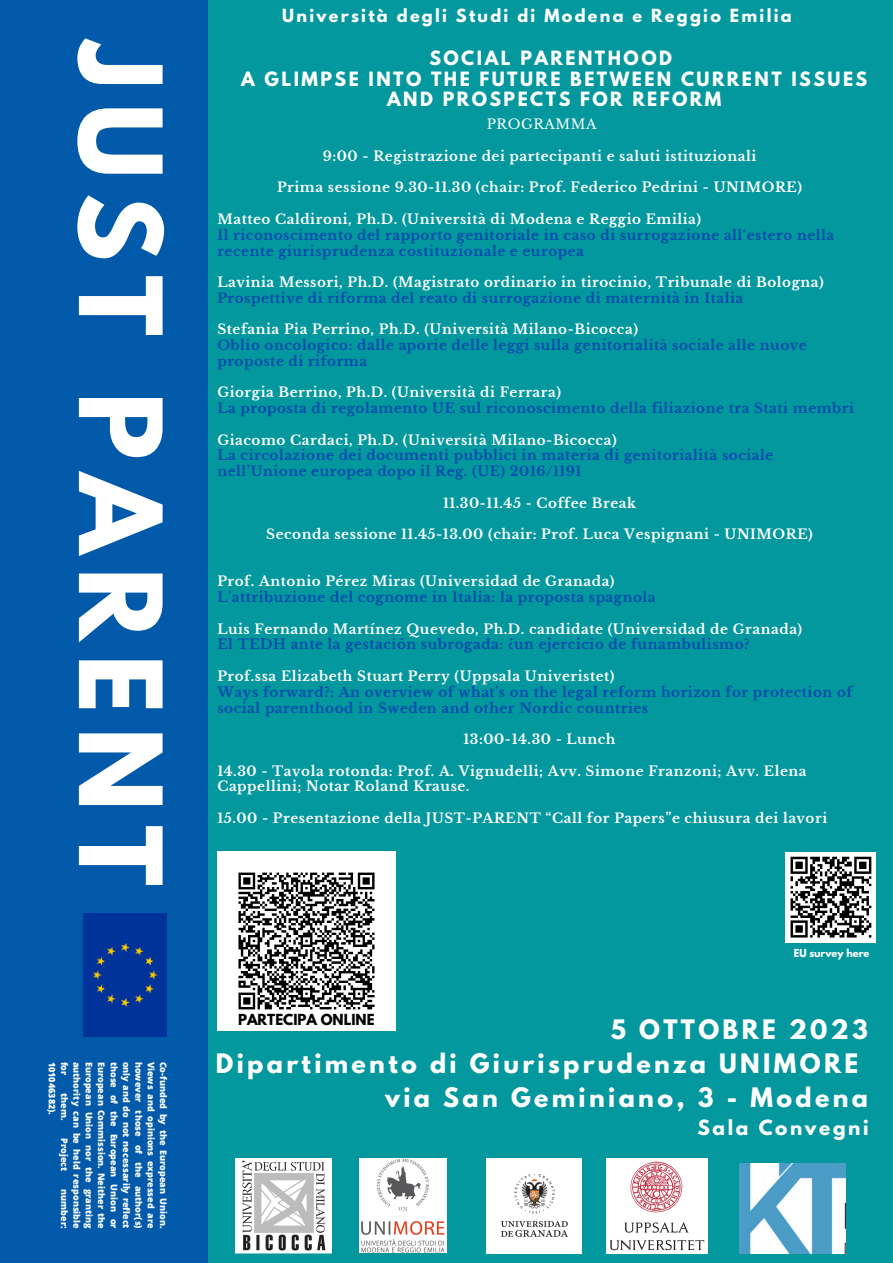
<style>
.page{position:relative;width:893px;height:1263px;background:#03989e}
.page>*{position:absolute;margin:0;border:0;box-sizing:border-box;transform-origin:0 0}
.t1{font:700 101.4px "League Spartan";letter-spacing:.14em;color:#fff}
.t2{font:700 23.77px "League Spartan";letter-spacing:.14em;color:#fff}
.t3{font:700 18.52px "League Spartan";letter-spacing:.14em;color:#fff}
.t4{font:700 17.48px/20.9px "League Spartan";letter-spacing:.14em;color:#fff;text-align:center}
.t5{font:700 16.05px "League Spartan";letter-spacing:.14em;color:#fff}
.t6{font:700 13.5px/15.8px "Libre Baskerville";letter-spacing:.04em;color:#fff}
.t7{font:700 13.5px/15.8px "Libre Baskerville";letter-spacing:.04em;color:#004aad}
.t8{font:700 13.5px "League Spartan";color:#000}
.t9{font:13.5px "Libre Baskerville";letter-spacing:.04em;color:#fff}
.t10{font:700 9.75px "League Spartan";color:#fff}
.t11{font:800 9px/12.4px "Open Sans";color:#fff;text-align:justify}
</style>
<div class="page">
<div style="left:0;top:0;width:207px;height:1263px;background:#005aa9"></div>
<img style="left:235px;top:1158px;width:96px;height:95px">
<img style="left:360px;top:1158px;width:87px;height:95px">
<img style="left:607px;top:1158px;width:100px;height:96px">
<img style="left:739px;top:1163px;width:106px;height:90px">
<img style="left:486px;top:1158px;width:96px;height:95px">
<div style="left:83px;top:913px;width:84px;height:124px;background:#039"></div>
<div style="left:785px;top:852px;width:91px;height:90px;background:#fff"></div>
<svg style="left:790px;top:856px;width:82px;height:82px"></svg>
<img style="left:217px;top:852px;width:178px;height:178px">
<p class="t1" style="left:170px;top:42px;width:846px;rotate:90deg">JUST PARENT</p>
<p class="t11" style="left:170px;top:1061px;width:168px;rotate:90deg">Co-funded by the European Union.<br>Views and opinions expressed are however those of the author(s) only and do not necessarily reflect those of the European Union or European Commission. Neither the European Union nor the granting authority can be held responsible for</p>
<p class="t11" style="left:58px;top:1061px;width:55px;rotate:90deg">101046382).</p>
<p class="t11" style="left:71px;top:1093px;width:29px;rotate:90deg">them.</p>
<p class="t11" style="left:71px;top:1138px;width:35px;rotate:90deg">Project</p>
<p class="t11" style="left:71px;top:1189px;width:41px;rotate:90deg">number:</p>
<p class="t5" style="left:282px;top:8px;width:511px">Università degli Studi di Modena e Reggio Emilia</p>
<p class="t4" style="left:429px;top:49px;width:244px">SOCIAL PARENTHOOD</p>
<p class="t4" style="left:241px;top:70px;width:627px">A GLIMPSE INTO THE FUTURE BETWEEN CURRENT ISSUES<br>AND PROSPECTS FOR REFORM</p>
<p class="t9" style="left:487px;top:116px;width:111px">PROGRAMMA</p>
<p class="t6" style="left:323px;top:148px;width:435px">9:00 - Registrazione dei partecipanti e saluti istituzionali</p>
<p class="t6" style="left:277px;top:180px;width:526px">Prima sessione 9.30-11.30 (chair: Prof. Federico Pedrini - UNIMORE)</p>
<p class="t6" style="left:217px;top:211px;width:485px">Matteo Caldironi, Ph.D. (Università di Modena e Reggio Emilia)</p>
<p class="t7" style="left:217px;top:227px;width:618px">Il riconoscimento del rapporto genitoriale in caso di surrogazione all‘estero nella recente giurisprudenza costituzionale e europea</p>
<p class="t6" style="left:217px;top:274px;width:608px">Lavinia Messori, Ph.D. (Magistrato ordinario in tirocinio, Tribunale di Bologna)</p>
<p class="t7" style="left:217px;top:290px;width:527px">Prospettive di riforma del reato di surrogazione di maternità in Italia</p>
<p class="t6" style="left:217px;top:322px;width:422px">Stefania Pia Perrino, Ph.D. (Università Milano-Bicocca)</p>
<p class="t7" style="left:217px;top:337px;width:591px">Oblio oncologico: dalle aporie delle leggi sulla genitorialità sociale alle nuove proposte di riforma</p>
<p class="t6" style="left:217px;top:385px;width:345px">Giorgia Berrino, Ph.D. (Università di Ferrara)</p>
<p class="t7" style="left:217px;top:400px;width:638px">La proposta di regolamento UE sul riconoscimento della filiazione tra Stati membri</p>
<p class="t6" style="left:217px;top:432px;width:401px">Giacomo Cardaci, Ph.D. (Università Milano-Bicocca)</p>
<p class="t7" style="left:217px;top:448px;width:557px">La circolazione dei documenti pubblici in materia di genitorialità sociale nell’Unione europea dopo il Reg. (UE) 2016/1191</p>
<p class="t6" style="left:443px;top:495px;width:194px">11.30-11.45 - Coffee Break</p>
<p class="t6" style="left:266px;top:527px;width:548px">Seconda sessione 11.45-13.00 (chair: Prof. Luca Vespignani - UNIMORE)</p>
<p class="t6" style="left:217px;top:574px;width:399px">Prof. Antonio Pérez Miras (Universidad de Granada)</p>
<p class="t7" style="left:217px;top:590px;width:440px">L’attribuzione del cognome in Italia: la proposta spagnola</p>
<p class="t6" style="left:217px;top:621px;width:586px">Luis Fernando Martínez Quevedo, Ph.D. candidate (Universidad de Granada)</p>
<p class="t7" style="left:217px;top:637px;width:534px">El TEDH ante la gestación subrogada: ¿un ejercicio de funambulismo?</p>
<p class="t6" style="left:217px;top:668px;width:399px">Prof.ssa Elizabeth Stuart Perry (Uppsala Univeristet)</p>
<p class="t7" style="left:217px;top:684px;width:636px">Ways forward?: An overview of what's on the legal reform horizon for protection of social parenthood in Sweden and other Nordic countries</p>
<p class="t6" style="left:463px;top:731px;width:153px">13:00-14.30 - Lunch</p>
<p class="t6" style="left:217px;top:763px;width:591px">14.30 - Tavola rotonda: Prof. A. Vignudelli; Avv. Simone Franzoni; Avv. Elena<br>Cappellini; Notar Roland Krause.</p>
<p class="t6" style="left:217px;top:810px;width:611px">15.00 - Presentazione della JUST-PARENT “Call for Papers”e chiusura dei lavori</p>
<p class="t10" style="left:794px;top:948px;width:77px">EU survey here</p>
<p class="t8" style="left:238px;top:1013px;width:138px">PARTECIPA ONLINE</p>
<p class="t2" style="left:611px;top:1017px;width:259px">5 OTTOBRE 2023</p>
<p class="t2" style="left:216px;top:1051px;width:644px">Dipartimento di Giurisprudenza UNIMORE</p>
<p class="t2" style="left:385px;top:1085px;width:484px">via San Geminiano, 3 - Modena</p>
<p class="t3" style="left:697px;top:1118px;width:173px">Sala Convegni</p>
</div>
